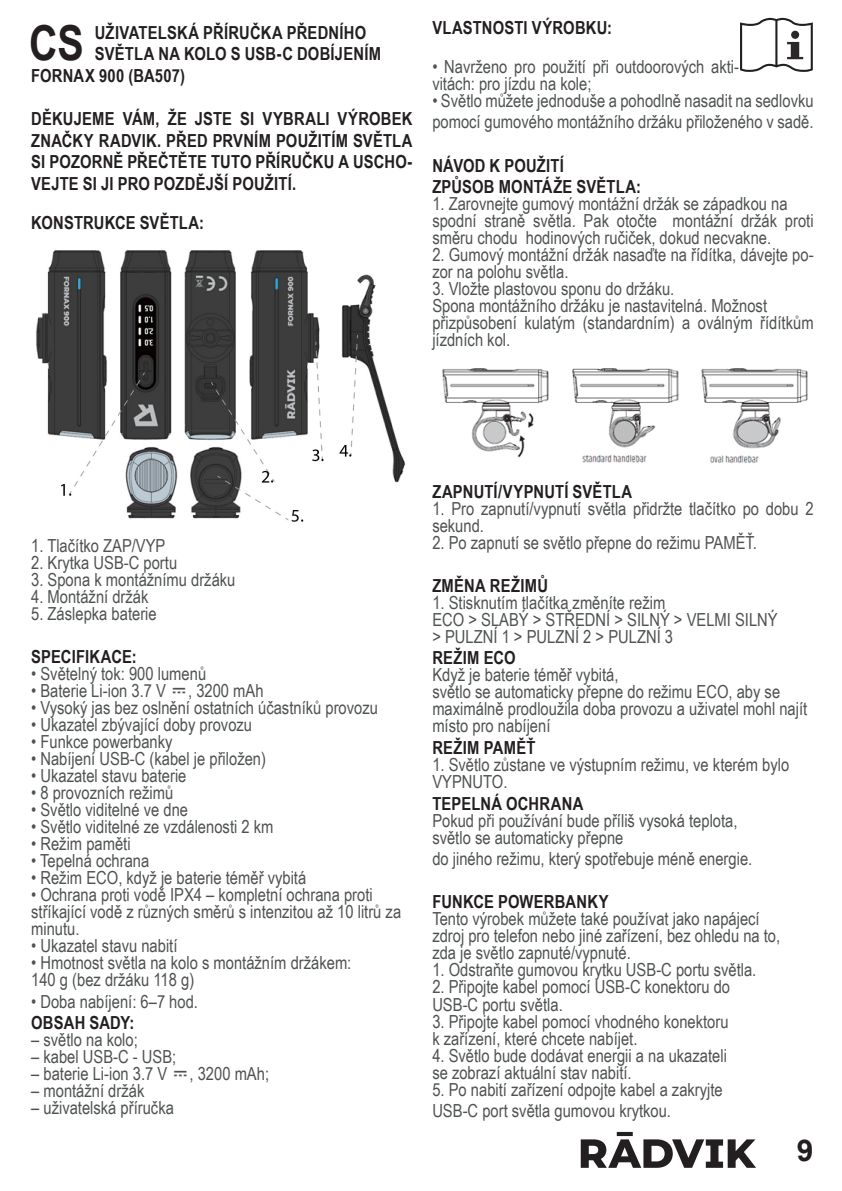
<style>
.page{position:relative;width:842px;height:1191px;background:#fff}
.page>*{position:absolute;margin:0;border:0;box-sizing:border-box;transform-origin:0 0}
.Zwykły_akapit{font:700 48.2px "Arial Narrow";color:#231f20}
.t1{font:700 30px "Arial";color:#231f20}
.Zwykły_akapit-2{font:18px/17px "Arial Narrow";color:#4f5252}
.Zwykły_akapit-3{font:700 18px/21.6px "Arial Narrow";letter-spacing:.01em;color:#231f20;text-align:justify}
</style>
<div class="page">
<img style="left:36px;top:250px;width:370px;height:272px">
<img style="left:442px;top:368px;width:366px;height:95px">
<svg style="left:740px;top:18px;width:73px;height:54px"></svg>
<svg style="left:581px;top:1132px;width:175px;height:35px"></svg>
<p class="Zwykły_akapit" style="left:29px;top:7px;width:56px">CS</p>
<p class="Zwykły_akapit-3" style="left:95px;top:21px;width:273px">UŽIVATELSKÁ PŘÍRUČKA PŘEDNÍHO</p>
<p class="Zwykły_akapit-3" style="left:95px;top:42px;width:288px">SVĚTLA NA KOLO S USB-C DOBÍJENÍM</p>
<p class="Zwykły_akapit-3" style="left:31px;top:64px;width:155px">FORNAX 900 (BA507)</p>
<p class="Zwykły_akapit-3" style="left:31px;top:107px;width:383px">DĚKUJEME VÁM, ŽE JSTE SI VYBRALI VÝROBEK ZNAČKY RADVIK. PŘED PRVNÍM POUŽITÍM SVĚTLA SI POZORNĚ PŘEČTĚTE TUTO PŘÍRUČKU A USCHO-VEJTE SI JI PRO POZDĚJŠÍ POUŽITÍ.</p>
<p class="Zwykły_akapit-3" style="left:31px;top:210px;width:174px">KONSTRUKCE SVĚTLA:</p>
<p class="Zwykły_akapit-3" style="left:432px;top:16px;width:181px">VLASTNOSTI VÝROBKU:</p>
<p class="Zwykły_akapit-2" style="left:432px;top:57px;width:308px">• Navrženo pro použití při outdoorových akti&shy;vitách: pro jízdu na kole;</p>
<p class="Zwykły_akapit-2" style="left:432px;top:89px;width:383px;line-height:21.6px">• Světlo můžete jednoduše a pohodlně nasadit na sedlovku pomocí gumového montážního držáku přiloženého v sadě.</p>
<p class="Zwykły_akapit-3" style="left:432px;top:154px;width:133px">NÁVOD K POUŽITÍ</p>
<p class="Zwykły_akapit-3" style="left:432px;top:175px;width:210px">ZPŮSOB MONTÁŽE SVĚTLA:</p>
<p class="Zwykły_akapit-2" style="left:432px;top:195px;width:357px">1. Zarovnejte gumový montážní držák se západkou na</p>
<p class="Zwykły_akapit-2" style="left:432px;top:212px;width:383px">spodní straně světla. Pak otočte montážní držák proti směru chodu hodinových ručiček, dokud necvakne.</p>
<p class="Zwykły_akapit-2" style="left:432px;top:246px;width:383px">2. Gumový montážní držák nasaďte na řídítka, dávejte po&shy;zor na polohu světla.</p>
<p class="Zwykły_akapit-2" style="left:432px;top:280px;width:244px">3. Vložte plastovou sponu do držáku.</p>
<p class="Zwykły_akapit-2" style="left:432px;top:297px;width:336px">Spona montážního držáku je nastavitelná. Možnost</p>
<p class="Zwykły_akapit-2" style="left:432px;top:314px;width:383px">přizpůsobení kulatým (standardním) a oválným řídítkům jízdních kol.</p>
<p class="Zwykły_akapit-2" style="left:31px;top:536px;width:136px">1. Tlačítko ZAP/VYP</p>
<p class="Zwykły_akapit-2" style="left:31px;top:553px;width:148px">2. Krytka USB-C portu</p>
<p class="Zwykły_akapit-2" style="left:31px;top:570px;width:206px">3. Spona k montážnímu držáku</p>
<p class="Zwykły_akapit-2" style="left:31px;top:587px;width:119px">4. Montážní držák</p>
<p class="Zwykły_akapit-2" style="left:31px;top:604px;width:127px">5. Záslepka baterie</p>
<p class="Zwykły_akapit-3" style="left:31px;top:645px;width:107px">SPECIFIKACE:</p>
<p class="Zwykły_akapit-2" style="left:31px;top:664px;width:177px">• Světelný tok: 900 lumenů</p>
<p class="Zwykły_akapit-2" style="left:31px;top:681px;width:234px">• Baterie Li-ion 3.7 V , 3200 mAh</p>
<p class="Zwykły_akapit-2" style="left:31px;top:698px;width:348px">• Vysoký jas bez oslnění ostatních účastníků provozu</p>
<p class="Zwykły_akapit-2" style="left:31px;top:715px;width:222px">• Ukazatel zbývající doby provozu</p>
<p class="Zwykły_akapit-2" style="left:31px;top:732px;width:143px">• Funkce powerbanky</p>
<p class="Zwykły_akapit-2" style="left:31px;top:749px;width:236px">• Nabíjení USB-C (kabel je přiložen)</p>
<p class="Zwykły_akapit-2" style="left:31px;top:766px;width:157px">• Ukazatel stavu baterie</p>
<p class="Zwykły_akapit-2" style="left:31px;top:783px;width:144px">• 8 provozních režimů</p>
<p class="Zwykły_akapit-2" style="left:31px;top:800px;width:158px">• Světlo viditelné ve dne</p>
<p class="Zwykły_akapit-2" style="left:31px;top:817px;width:244px">• Světlo viditelné ze vzdálenosti 2 km</p>
<p class="Zwykły_akapit-2" style="left:31px;top:834px;width:101px">• Režim paměti</p>
<p class="Zwykły_akapit-2" style="left:31px;top:851px;width:120px">• Tepelná ochrana</p>
<p class="Zwykły_akapit-2" style="left:31px;top:868px;width:277px">• Režim ECO, když je baterie téměř vybitá</p>
<p class="Zwykły_akapit-2" style="left:31px;top:885px;width:371px">• Ochrana proti vodě IPX4 – kompletní ochrana proti stříkající vodě z různých směrů s intenzitou až 10 litrů za minutu.</p>
<p class="Zwykły_akapit-2" style="left:31px;top:936px;width:148px">• Ukazatel stavu nabití</p>
<p class="Zwykły_akapit-2" style="left:31px;top:953px;width:322px">• Hmotnost světla na kolo s montážním držákem:</p>
<p class="Zwykły_akapit-2" style="left:31px;top:970px;width:165px">140 g (bez držáku 118 g)</p>
<p class="Zwykły_akapit-2" style="left:31px;top:992px;width:168px">• Doba nabíjení: 6–7 hod.</p>
<p class="Zwykły_akapit-3" style="left:31px;top:1011px;width:105px">OBSAH SADY:</p>
<p class="Zwykły_akapit-2" style="left:31px;top:1030px;width:108px">– světlo na kolo;</p>
<p class="Zwykły_akapit-2" style="left:31px;top:1047px;width:147px">– kabel USB-C - USB;</p>
<p class="Zwykły_akapit-2" style="left:31px;top:1064px;width:239px">– baterie Li-ion 3.7 V , 3200 mAh;</p>
<p class="Zwykły_akapit-2" style="left:31px;top:1081px;width:115px">– montážní držák</p>
<p class="Zwykły_akapit-2" style="left:31px;top:1098px;width:144px">– uživatelská příručka</p>
<p class="Zwykły_akapit-3" style="left:432px;top:479px;width:201px">ZAPNUTÍ/VYPNUTÍ SVĚTLA</p>
<p class="Zwykły_akapit-2" style="left:432px;top:499px;width:383px">1. Pro zapnutí/vypnutí světla přidržte tlačítko po dobu 2 sekund.</p>
<p class="Zwykły_akapit-2" style="left:432px;top:533px;width:326px">2. Po zapnutí se světlo přepne do režimu PAMĚŤ.</p>
<p class="Zwykły_akapit-3" style="left:432px;top:574px;width:117px">ZMĚNA REŽIMŮ</p>
<p class="Zwykły_akapit-2" style="left:432px;top:593px;width:234px">1. Stisknutím tlačítka změníte režim</p>
<p class="Zwykły_akapit-2" style="left:432px;top:610px;width:347px">ECO &gt; SLABÝ &gt; STŘEDNÍ &gt; SILNÝ &gt; VELMI SILNÝ</p>
<p class="Zwykły_akapit-2" style="left:432px;top:627px;width:242px">&gt; PULZNÍ 1 &gt; PULZNÍ 2 &gt; PULZNÍ 3</p>
<p class="Zwykły_akapit-3" style="left:432px;top:646px;width:85px">REŽIM ECO</p>
<p class="Zwykły_akapit-2" style="left:432px;top:666px;width:188px">Když je baterie téměř vybitá,</p>
<p class="Zwykły_akapit-2" style="left:432px;top:683px;width:376px">světlo se automaticky přepne do režimu ECO, aby se maximálně prodloužila doba provozu a uživatel mohl najít místo pro nabíjení</p>
<p class="Zwykły_akapit-3" style="left:432px;top:736px;width:105px">REŽIM PAMĚŤ</p>
<p class="Zwykły_akapit-2" style="left:432px;top:755px;width:358px">1. Světlo zůstane ve výstupním režimu, ve kterém bylo<br>VYPNUTO.</p>
<p class="Zwykły_akapit-3" style="left:432px;top:791px;width:153px">TEPELNÁ OCHRANA</p>
<p class="Zwykły_akapit-2" style="left:432px;top:811px;width:307px">Pokud při používání bude příliš vysoká teplota,</p>
<p class="Zwykły_akapit-2" style="left:432px;top:828px;width:193px">světlo se automaticky přepne</p>
<p class="Zwykły_akapit-2" style="left:432px;top:849px;width:321px">do jiného režimu, který spotřebuje méně energie.</p>
<p class="Zwykły_akapit-3" style="left:432px;top:890px;width:178px">FUNKCE POWERBANKY</p>
<p class="Zwykły_akapit-2" style="left:432px;top:910px;width:329px">Tento výrobek můžete také používat jako napájecí</p>
<p class="Zwykły_akapit-2" style="left:432px;top:927px;width:349px">zdroj pro telefon nebo jiné zařízení, bez ohledu na to,</p>
<p class="Zwykły_akapit-2" style="left:432px;top:944px;width:200px">zda je světlo zapnuté/vypnuté.</p>
<p class="Zwykły_akapit-2" style="left:432px;top:961px;width:326px">1. Odstraňte gumovou krytku USB-C portu světla.</p>
<p class="Zwykły_akapit-2" style="left:432px;top:978px;width:299px">2. Připojte kabel pomocí USB-C konektoru do</p>
<p class="Zwykły_akapit-2" style="left:432px;top:995px;width:132px">USB-C portu světla.</p>
<p class="Zwykły_akapit-2" style="left:432px;top:1012px;width:298px">3. Připojte kabel pomocí vhodného konektoru</p>
<p class="Zwykły_akapit-2" style="left:432px;top:1029px;width:207px">k zařízení, které chcete nabíjet.</p>
<p class="Zwykły_akapit-2" style="left:432px;top:1046px;width:296px">4. Světlo bude dodávat energii a na ukazateli</p>
<p class="Zwykły_akapit-2" style="left:432px;top:1063px;width:201px">se zobrazí aktuální stav nabití.</p>
<p class="Zwykły_akapit-2" style="left:432px;top:1080px;width:292px">5. Po nabití zařízení odpojte kabel a zakryjte</p>
<p class="Zwykły_akapit-2" style="left:432px;top:1101px;width:240px">USB-C port světla gumovou krytkou.</p>
<h2 class="t1" style="left:797px;top:1129px;width:18px">9</h2>
</div>
